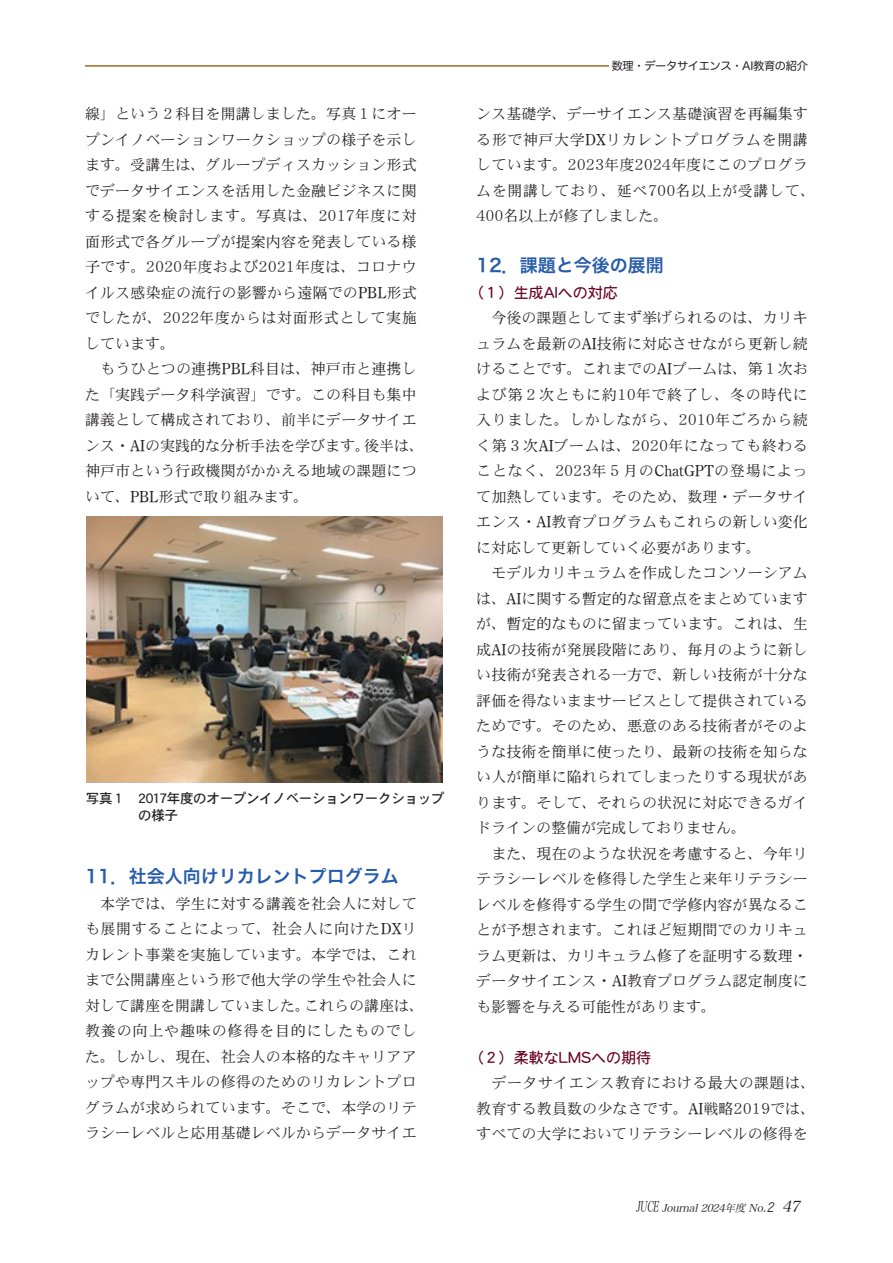
<style>
.page{position:relative;width:893px;height:1263px;background:#fff}
.page>*{position:absolute;margin:0;border:0;box-sizing:border-box;transform-origin:0 0}
.t1{font:18px "Hira Kaku Pro W6";color:#275caa}
.t2{font:15px/25.5px "DFHS Mincho W3 MP RKSJ H";letter-spacing:.005em;color:#231f20;text-align:justify}
.t3{font:15px "DFHS Maru Gothic W4 MP RKSJ H";color:#6a0323}
.t4{font:13.5px/16.5px "Heisei Kaku Gothic W5";letter-spacing:-.02em;color:#231f20}
.t5{font:11.25px "Hira Maru Pro W4";letter-spacing:-.035em;color:#231f20}
.t6{font:italic 10.5px "Hira Min Pro W3";color:#231f20}
.s1{font-family:"Century Oldstyle Roman"}
.s2{font-style:normal;font-size:14.4px}
.s3{font-family:"Hira Kaku Pro W3";font-size:12.6px}
.s4{font-size:15px}
</style>
<div class="page">
<hr style="left:85px;top:66px;width:723px;height:1px;background:#a96520">
<div style="left:610px;top:60px;width:198px;height:14px;background:#fff"></div>
<img style="left:87px;top:516px;width:355px;height:267px">
<p class="t2" style="left:85px;top:101px;width:333px">線」という２科目を開講しました。写真１にオープンイノベーションワークショップの様子を示します。受講生は、グループディスカッション形式でデータサイエンスを活用した金融ビジネスに関する提案を検討します。写真は、2017年度に対面形式で各グループが提案内容を発表している様子です。2020年度および2021年度は、コロナウイルス感染症の流行の影響から遠隔での<span class="s1">PBL</span>形式でしたが、2022年度からは対面形式として実施しています。</p>
<p class="t2" style="left:85px;top:356px;width:341px;text-align:left;text-indent:15px">もうひとつの連携<span class="s1">PBL</span>科目は、神戸市と連携した「実践データ科学演習」です。この科目も集中講義として構成されており、前半にデータサイエンス・<span class="s1">AI</span>の実践的な分析手法を学びます。後半は、神戸市という行政機関がかかえる地域の課題について、<span class="s1">PBL</span>形式で取り組みます。</p>
<p class="t4" style="left:138px;top:790px;width:308px;text-indent:-53px">写真１ 2017年度のオープンイノベーションワークショップの様子</p>
<p class="t1" style="left:85px;top:860px;width:315px">11．社会人向けリカレントプログラム</p>
<p class="t2" style="left:85px;top:891px;width:341px;text-align:center">本学では、学生に対する講義を社会人に対して<br>も展開することによって、社会人に向けた<span class="s1">DX</span>リカレント事業を実施しています。本学では、これまで公開講座という形で他大学の学生や社会人に対して講座を開講していました。これらの講座は、教養の向上や趣味の修得を目的にしたものでした。しかし、現在、社会人の本格的なキャリアアップや専門スキルの修得のためのリカレントプログラムが求められています。そこで、本学のリテラシーレベルと応用基礎レベルからデータサイエ</p>
<p class="t5" style="left:612px;top:56px;width:198px">数理・データサイエンス・AI教育の紹介</p>
<p class="t2" style="left:476px;top:101px;width:341px;text-align:left">ンス基礎学、デーサイエンス基礎演習を再編集する形で神戸大学<span class="s1">DX</span>リカレントプログラムを開講しています。2023年度2024年度にこのプログラムを開講しており、延べ700名以上が受講して、<br>400名以上が修了しました。</p>
<p class="t1" style="left:476px;top:249px;width:189px">12．課題と今後の展開</p>
<p class="t3" style="left:469px;top:285px;width:151px">（１）生成AIへの対応</p>
<p class="t2" style="left:476px;top:305px;width:333px;text-indent:15px">今後の課題としてまず挙げられるのは、カリキュラムを最新の<span class="s1">AI</span>技術に対応させながら更新し続けることです。これまでの<span class="s1">AI</span>ブームは、第１次および第２次ともに約10年で終了し、冬の時代に入りました。しかしながら、2010年ごろから続く第３次<span class="s1">AI</span>ブームは、2020年になっても終わることなく、2023年５月の<span class="s1">ChatGPT</span>の登場によって加熱しています。そのため、数理・データサイエンス・<span class="s1">AI</span>教育プログラムもこれらの新しい変化に対応して更新していく必要があります。</p>
<p class="t2" style="left:476px;top:560px;width:333px;text-indent:15px">モデルカリキュラムを作成したコンソーシアムは、<span class="s1">AI</span>に関する暫定的な留意点をまとめていますが、暫定的なものに留まっています。これは、生成<span class="s1">AI</span>の技術が発展段階にあり、毎月のように新しい技術が発表される一方で、新しい技術が十分な評価を得ないままサービスとして提供されているためです。そのため、悪意のある技術者がそのような技術を簡単に使ったり、最新の技術を知らない人が簡単に陥れられてしまったりする現状があります。そして、それらの状況に対応できるガイドラインの整備が完成しておりません。</p>
<p class="t2" style="left:476px;top:841px;width:333px;text-indent:15px">また、現在のような状況を考慮すると、今年リテラシーレベルを修得した学生と来年リテラシーレベルを修得する学生の間で学修内容が異なることが予想されます。これほど短期間でのカリキュラム更新は、カリキュラム修了を証明する数理・データサイエンス・<span class="s1">AI</span>教育プログラム認定制度にも影響を与える可能性があります。</p>
<p class="t3" style="left:469px;top:1050px;width:184px">（２）柔軟なLMSへの期待</p>
<p class="t2" style="left:476px;top:1070px;width:341px;text-indent:15px">データサイエンス教育における最大の課題は、教育する教員数の少なさです。<span class="s1">AI</span>戦略2019では、すべての大学においてリテラシーレベルの修得を</p>
<p class="t6" style="left:636px;top:1199px;width:170px"><span class="s2">JUCE</span> Journal 2024年度 No.<span class="s3">2</span> <span class="s4">47</span></p>
</div>
